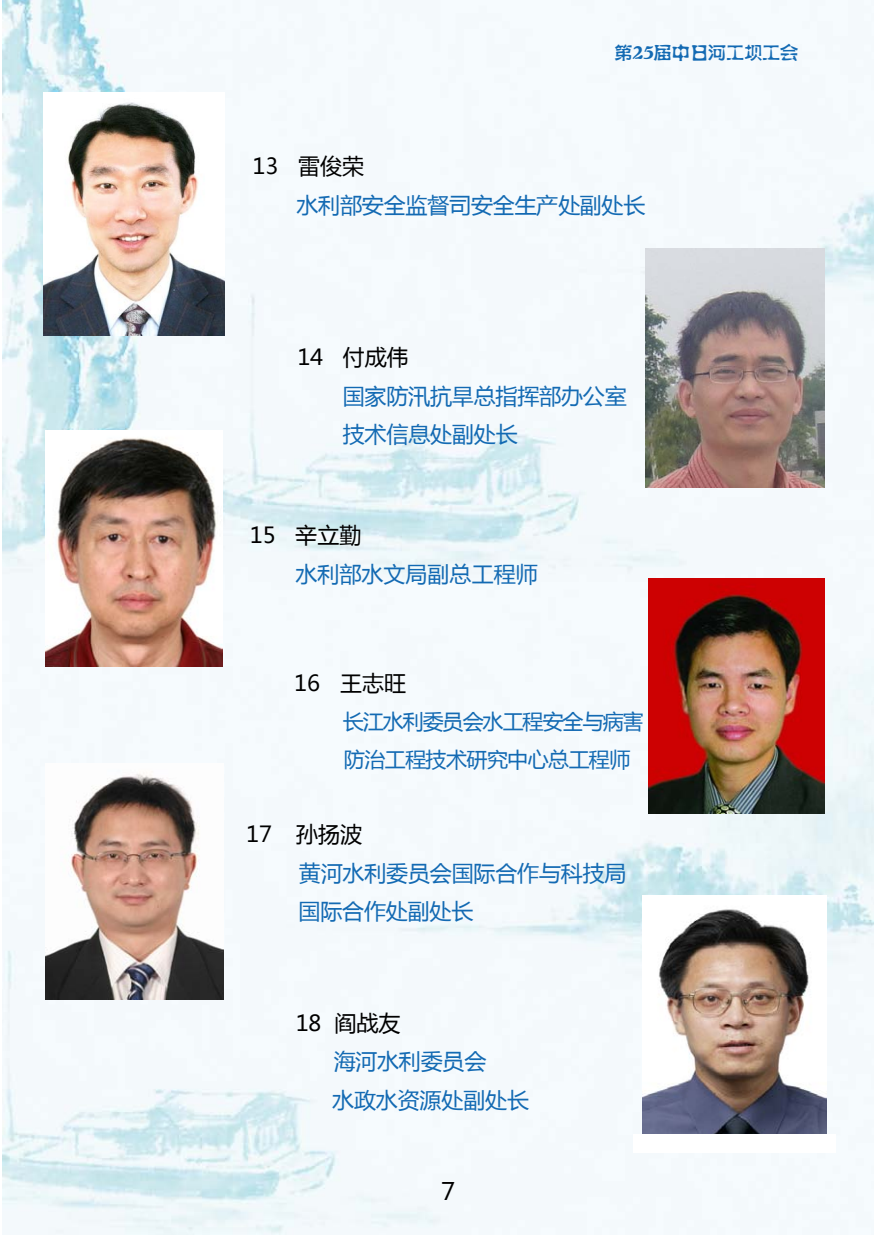
<style>
.page{position:relative;width:874px;height:1236px;background:#fff}
.page>*{position:absolute;margin:0;border:0;box-sizing:border-box;transform-origin:0 0}
.t1{font:24px "Microsoft Ya Hei";color:#000}
.t2{font:22px/38.4px "Microsoft Ya Hei";color:#136ab3}
.t3{font:22px "Microsoft Ya Hei";color:#000}
.t4{font:22px "Microsoft Ya Hei";letter-spacing:-.02em;color:#136ab3}
.t5{font:21px/38.4px "Microsoft Ya Hei";letter-spacing:-.04em;color:#136ab3}
.t6{font:18px "FZSHHJW GB1 0";color:#136ab3}
</style>
<div class="page">
<img style="left:3px;top:0;width:870px;height:1234px">
<img style="left:645px;top:248px;width:179px;height:239px">
<img style="left:45px;top:430px;width:177px;height:237px">
<img style="left:648px;top:578px;width:176px;height:236px">
<img style="left:46px;top:764px;width:177px;height:236px">
<img style="left:642px;top:895px;width:184px;height:239px">
<div style="left:633px;top:1134px;width:202px;height:19px;background:#fff"></div>
<img style="left:43px;top:93px;width:181px;height:242px">
<p class="t6" style="left:614px;top:41px;width:185px">第25届中日河工坝工会</p>
<p class="t3" style="left:252px;top:151px;width:113px">13 雷俊荣</p>
<p class="t4" style="left:296px;top:190px;width:350px">水利部安全监督司安全生产处副处长</p>
<p class="t3" style="left:297px;top:342px;width:113px">14 付成伟</p>
<p class="t2" style="left:343px;top:376px;width:285px">国家防汛抗旱总指挥部办公室技术信息处副处长</p>
<p class="t3" style="left:250px;top:521px;width:113px">15 辛立勤</p>
<p class="t2" style="left:295px;top:554px;width:243px">水利部水文局副总工程师</p>
<p class="t3" style="left:294px;top:669px;width:113px">16 王志旺</p>
<p class="t5" style="left:343px;top:701px;width:302px">长江水利委员会水工程安全与病害防治工程技术研究中心总工程师</p>
<p class="t3" style="left:246px;top:819px;width:117px">17 孙扬波</p>
<p class="t2" style="left:298px;top:853px;width:329px">黄河水利委员会国际合作与科技局国际合作处副处长</p>
<p class="t3" style="left:295px;top:1008px;width:106px">18 阎战友</p>
<p class="t2" style="left:332px;top:1041px;width:198px">海河水利委员会<br>水政水资源处副处长</p>
<p class="t1" style="left:441px;top:1175px;width:16px">7</p>
</div>
